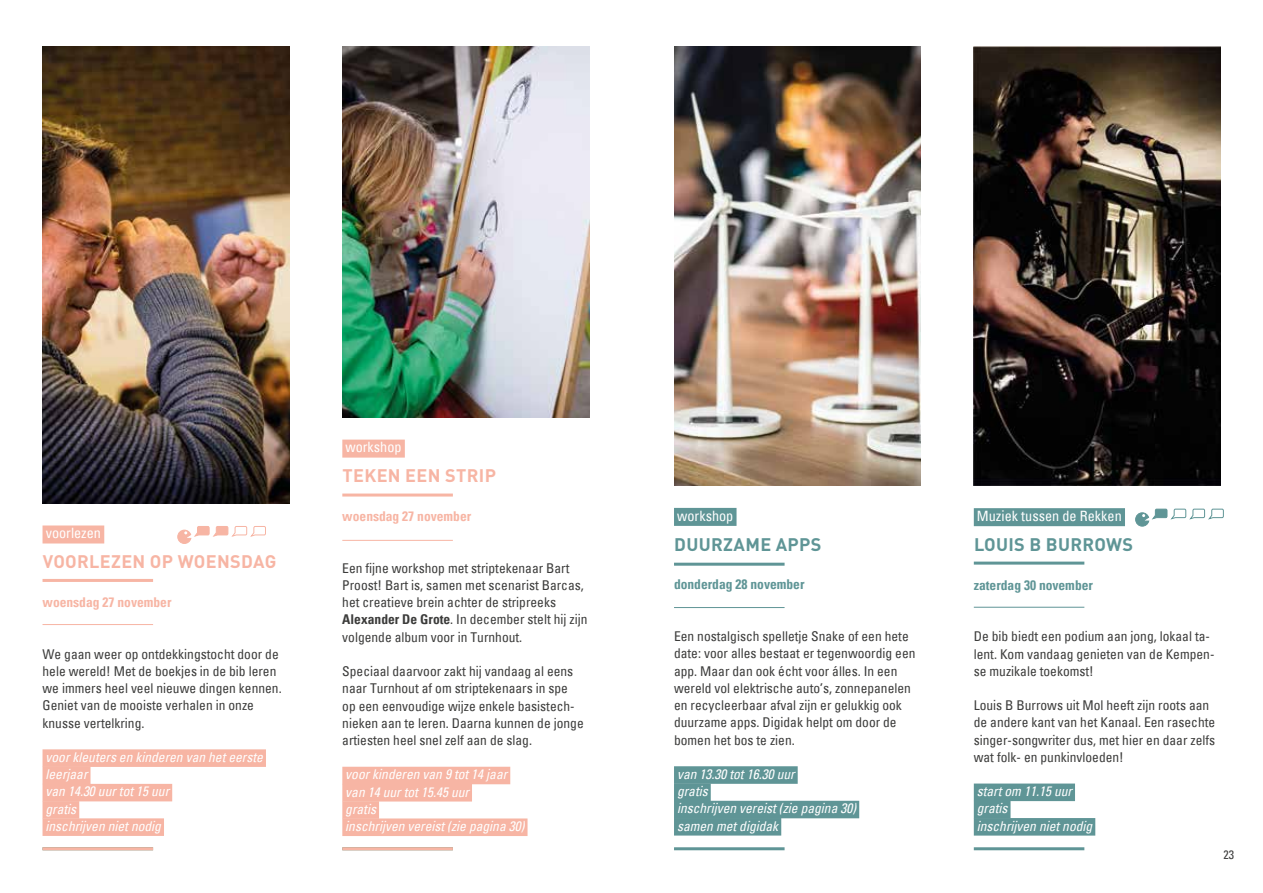
<style>
.page{position:relative;width:1263px;height:893px;background:#fff}
.page>*{position:absolute;margin:0;border:0;box-sizing:border-box;transform-origin:0 0}
.t1{font:700 18px "DIN Pro";letter-spacing:.02em;color:#f7b5a4}
.t2{font:700 18px "DIN Pro";letter-spacing:.02em;color:#5f9596}
.t3{font:condensed 14.25px "Univers";color:#fff}
.t4{font:condensed 13.5px/17.2px "Univers";color:#3c3c3b}
.t5{font:italic condensed 13.5px/17.2px "Univers";color:#fff}
.t6{font:700 condensed 13.5px "Univers";color:#5f9596}
.t7{font:700 condensed 13.5px "Univers";color:#f7b5a4}
.t8{font:condensed 12px "Univers";color:#3c3c3b}
.s1{font-weight:700}
</style>
<div class="page">
<div style="left:674px;top:508px;width:62px;height:18px;background:#5f9596"></div>
<div style="left:674px;top:766px;width:124px;height:18px;background:#5f9596"></div>
<div style="left:674px;top:783px;width:37px;height:18px;background:#5f9596"></div>
<div style="left:674px;top:801px;width:185px;height:17px;background:#5f9596"></div>
<div style="left:674px;top:818px;width:107px;height:17px;background:#5f9596"></div>
<img style="left:674px;top:47px;width:247px;height:439px">
<hr style="left:674px;top:563px;width:110px;height:3px;background:#5f9596">
<hr style="left:674px;top:607px;width:110px;height:1px;background:#5f9596">
<hr style="left:674px;top:847px;width:110px;height:3px;background:#5f9596">
<div style="left:974px;top:508px;width:151px;height:18px;background:#5f9596"></div>
<div style="left:974px;top:783px;width:101px;height:18px;background:#5f9596"></div>
<div style="left:974px;top:801px;width:36px;height:17px;background:#5f9596"></div>
<div style="left:974px;top:818px;width:121px;height:18px;background:#5f9596"></div>
<img style="left:974px;top:47px;width:246px;height:439px">
<hr style="left:974px;top:562px;width:110px;height:3px;background:#5f9596">
<hr style="left:974px;top:607px;width:110px;height:1px;background:#5f9596">
<svg style="left:1135px;top:509px;width:89px;height:18px"></svg>
<hr style="left:974px;top:847px;width:110px;height:3px;background:#5f9596">
<div style="left:43px;top:525px;width:61px;height:18px;background:#f7b5a4"></div>
<div style="left:43px;top:749px;width:223px;height:18px;background:#f7b5a4"></div>
<div style="left:43px;top:767px;width:48px;height:17px;background:#f7b5a4"></div>
<div style="left:43px;top:784px;width:129px;height:17px;background:#f7b5a4"></div>
<div style="left:43px;top:801px;width:36px;height:18px;background:#f7b5a4"></div>
<div style="left:43px;top:818px;width:121px;height:18px;background:#f7b5a4"></div>
<img style="left:43px;top:47px;width:246px;height:457px">
<hr style="left:43px;top:579px;width:110px;height:3px;background:#f7b5a4">
<hr style="left:43px;top:624px;width:110px;height:1px;background:#f7b5a4">
<hr style="left:43px;top:847px;width:110px;height:3px;background:#f7b5a4">
<svg style="left:177px;top:526px;width:89px;height:18px"></svg>
<div style="left:342px;top:440px;width:63px;height:18px;background:#f7b5a4"></div>
<div style="left:342px;top:767px;width:168px;height:17px;background:#f7b5a4"></div>
<div style="left:342px;top:784px;width:130px;height:17px;background:#f7b5a4"></div>
<div style="left:342px;top:801px;width:37px;height:18px;background:#f7b5a4"></div>
<div style="left:342px;top:818px;width:185px;height:18px;background:#f7b5a4"></div>
<img style="left:342px;top:47px;width:247px;height:371px">
<hr style="left:342px;top:494px;width:111px;height:3px;background:#f7b5a4">
<hr style="left:342px;top:540px;width:111px;height:1px;background:#f7b5a4">
<hr style="left:342px;top:847px;width:111px;height:3px;background:#f7b5a4">
<p class="t3" style="left:46px;top:524px;width:57px">voorlezen</p>
<h1 class="t1" style="left:43px;top:547px;width:235px">VOORLEZEN OP WOENSDAG</h1>
<p class="t7" style="left:43px;top:594px;width:130px">woensdag 27 november</p>
<p class="t4" style="left:43px;top:645px;width:241px">We gaan weer op ontdekkingstocht door de hele wereld! Met de boekjes in de bib leren we immers heel veel nieuwe dingen kennen.<br>Geniet van de mooiste verhalen in onze knusse vertelkring.</p>
<p class="t5" style="left:46px;top:748px;width:219px">voor kleuters en kinderen van het eerste leerjaar<br>van 14.30 uur tot 15 uur<br>gratis<br>inschrijven niet nodig</p>
<p class="t3" style="left:345px;top:438px;width:58px">workshop</p>
<h1 class="t1" style="left:342px;top:461px;width:155px">TEKEN EEN STRIP</h1>
<p class="t7" style="left:342px;top:508px;width:130px">woensdag 27 november</p>
<p class="t4" style="left:342px;top:559px;width:247px">Een fijne workshop met striptekenaar Bart Proost! Bart is, samen met scenarist Barcas, het creatieve brein achter de stripreeks <span class="s1">Alexander De Grote</span>. In december stelt hij zijn volgende album voor in Turnhout.</p>
<p class="t4" style="left:342px;top:662px;width:243px">Speciaal daarvoor zakt hij vandaag al eens naar Turnhout af om striptekenaars in spe op een eenvoudige wijze enkele basistech&shy;nieken aan te leren. Daarna kunnen de jonge artiesten heel snel zelf aan de slag.</p>
<p class="t5" style="left:345px;top:766px;width:181px">voor kinderen van 9 tot 14 jaar van 14 uur tot 15.45 uur<br>gratis<br>inschrijven vereist (zie pagina 30)</p>
<p class="t3" style="left:677px;top:506px;width:58px">workshop</p>
<h1 class="t2" style="left:674px;top:529px;width:149px">DUURZAME APPS</h1>
<p class="t6" style="left:674px;top:576px;width:132px">donderdag 28 november</p>
<p class="t4" style="left:674px;top:627px;width:243px">Een nostalgisch spelletje Snake of een hete date: voor alles bestaat er tegenwoordig een app. Maar dan ook écht voor álles. In een wereld vol elektrische auto’s, zonnepanelen en recycleerbaar afval zijn er gelukkig ook duurzame apps. Digidak helpt om door de bomen het bos te zien.</p>
<p class="t5" style="left:677px;top:765px;width:181px">van 13.30 tot 16.30 uur<br>gratis<br>inschrijven vereist (zie pagina 30) samen met digidak</p>
<p class="t3" style="left:977px;top:506px;width:146px">Muziek tussen de Rekken</p>
<h1 class="t2" style="left:974px;top:529px;width:161px">LOUIS B BURROWS</h1>
<p class="t6" style="left:974px;top:576px;width:121px">zaterdag 30 november</p>
<p class="t4" style="left:974px;top:628px;width:242px">De bib biedt een podium aan jong, lokaal ta&shy;lent. Kom vandaag genieten van de Kempen&shy;se muzikale toekomst!</p>
<p class="t4" style="left:974px;top:696px;width:243px">Louis B Burrows uit Mol heeft zijn roots aan de andere kant van het Kanaal. Een rasechte singer-songwriter dus, met hier en daar zelfs wat folk- en punkinvloeden!</p>
<p class="t5" style="left:977px;top:782px;width:117px">start om 11.15 uur gratis<br>inschrijven niet nodig</p>
<p class="t8" style="left:1223px;top:847px;width:12px">23</p>
</div>
